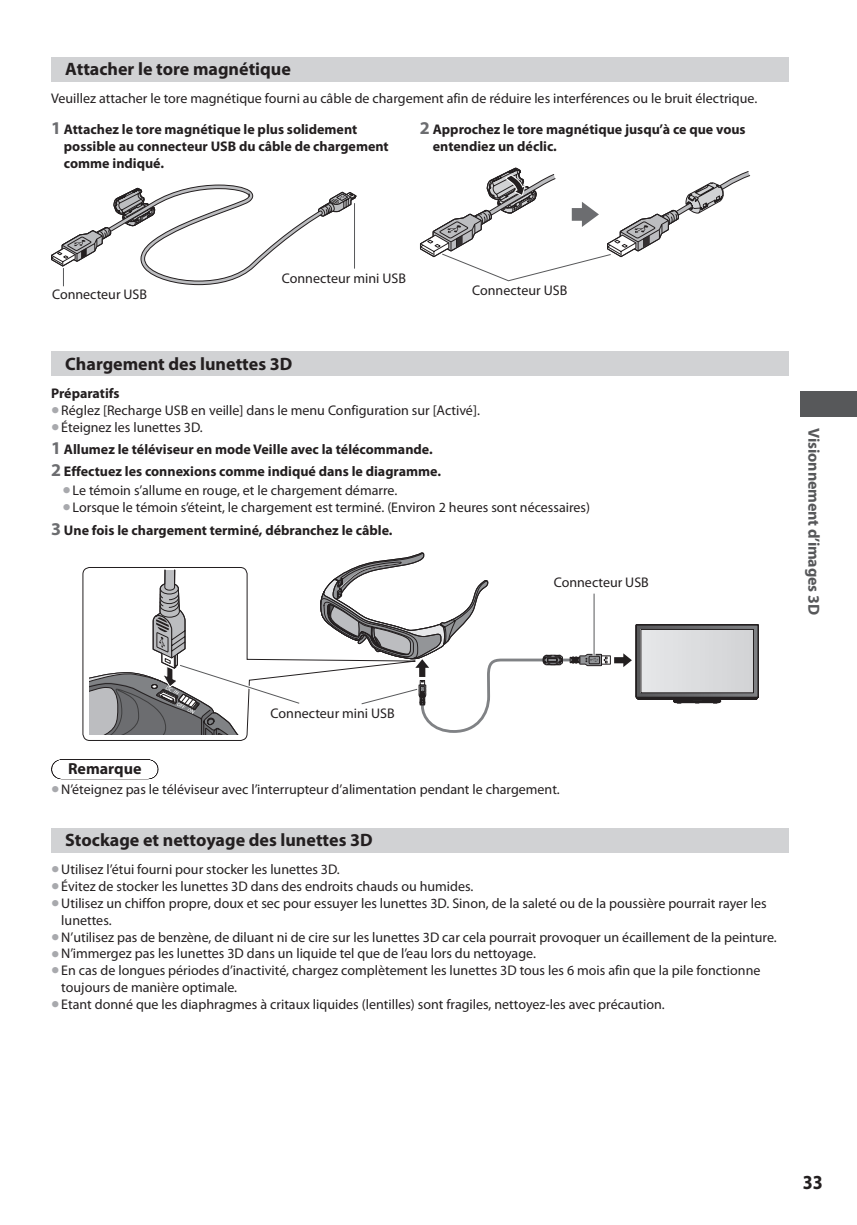
<style>
.page{position:relative;width:857px;height:1225px;background:#fff}
.page>*{position:absolute;margin:0;border:0;box-sizing:border-box;transform-origin:0 0}
.t1{font:700 20px "Myriad Pro";color:#231f20;scale:.9 1}
.t2{font:700 18px "Myriad Pro";color:#231f20}
.t3{font:700 16px "Myriad Pro";letter-spacing:-.01em;color:#57585a}
.t4{font:700 16px "Myriad Pro";color:#231f20}
.t5{font:14px/16.8px "Myriad Pro";color:#231f20}
.t6{font:700 14px/16.8px "Myriad Pro";color:#231f20}
.s1{font-weight:700;font-size:18px;color:#6c6d70}
.s2{font-weight:700}
.s3{font-size:18px;color:#6c6d70}
.s4{font-size:30px;color:#a8a9ad}
.s5{font-weight:400;font-size:30px;color:#a8a9ad}
.s6{font-weight:400}
</style>
<div class="page">
<div style="left:799px;top:391px;width:57px;height:26px;background:#57585a"></div>
<div style="left:51px;top:57px;width:737px;height:25px;background:#d1d2d4"></div>
<svg style="left:51px;top:184px;width:306px;height:102px"></svg>
<svg style="left:420px;top:167px;width:330px;height:115px"></svg>
<div style="left:51px;top:351px;width:737px;height:25px;background:#d1d2d4"></div>
<svg style="left:82px;top:567px;width:238px;height:174px"></svg>
<svg style="left:320px;top:552px;width:438px;height:181px"></svg>
<svg style="left:89px;top:569px;width:214px;height:165px"></svg>
<svg style="left:61px;top:759px;width:88px;height:20px"></svg>
<div style="left:51px;top:827px;width:737px;height:25px;background:#d1d2d4"></div>
<p class="t2" style="left:65px;top:62px;width:227px">Attacher le tore magnétique</p>
<p class="t5" style="left:51px;top:84px;width:707px;line-height:30.6px">Veuillez attacher le tore magnétique fourni au câble de chargement afin de réduire les interférences ou le bruit électrique.<br><span class="s1">1</span> <span class="s2">Attachez le tore magnétique le plus solidement</span></p>
<p class="t6" style="left:64px;top:139px;width:326px">possible au connecteur USB du câble de chargement comme indiqué.</p>
<p class="t6" style="left:432px;top:122px;width:314px;text-indent:-13px"><span class="s3">2</span> Approchez le tore magnétique jusqu’à ce que vous entendiez un déclic.</p>
<p class="t5" style="left:52px;top:287px;width:97px">Connecteur USB</p>
<p class="t5" style="left:282px;top:270px;width:125px">Connecteur mini USB</p>
<p class="t5" style="left:472px;top:283px;width:97px">Connecteur USB</p>
<p class="t2" style="left:65px;top:357px;width:228px">Chargement des lunettes 3D</p>
<p class="t6" style="left:51px;top:386px;width:70px">Préparatifs</p>
<p class="t5" style="left:51px;top:403px;width:430px"><span class="s4">•</span> Réglez [Recharge USB en veille] dans le menu Configuration sur [Activé].</p>
<p class="t6" style="left:51px;top:417px;width:391px;line-height:22px"><span class="s5">•</span> <span class="s6">Éteignez les lunettes 3D.<br></span><span class="s3">1</span> Allumez le téléviseur en mode Veille avec la télécommande.<br><span class="s3">2</span> Effectuez les connexions comme indiqué dans le diagramme.</p>
<p class="t5" style="left:62px;top:483px;width:336px"><span class="s4">•</span> Le témoin s’allume en rouge, et le chargement démarre.</p>
<p class="t5" style="left:51px;top:496px;width:540px;line-height:23.8px;text-indent:11px"><span class="s4">•</span> Lorsque le témoin s’éteint, le chargement est terminé. (Environ 2 heures sont nécessaires)<br><span class="s1">3</span> <span class="s2">Une fois le chargement terminé, débranchez le câble.</span></p>
<p class="t5" style="left:553px;top:575px;width:97px">Connecteur USB</p>
<p class="t3" style="left:819px;top:428px;width:188px;rotate:90deg">Visionnement d’images 3D</p>
<p class="t5" style="left:270px;top:706px;width:125px">Connecteur mini USB</p>
<p class="t4" style="left:68px;top:762px;width:75px">Remarque</p>
<p class="t5" style="left:51px;top:781px;width:510px"><span class="s4">•</span> N’éteignez pas le téléviseur avec l’interrupteur d’alimentation pendant le chargement.</p>
<p class="t2" style="left:65px;top:833px;width:309px">Stockage et nettoyage des lunettes 3D</p>
<p class="t5" style="left:51px;top:862px;width:290px"><span class="s4">•</span> Utilisez l’étui fourni pour stocker les lunettes 3D.</p>
<p class="t5" style="left:51px;top:879px;width:423px"><span class="s4">•</span> Évitez de stocker les lunettes 3D dans des endroits chauds ou humides.</p>
<p class="t5" style="left:61px;top:896px;width:706px;text-indent:-10px"><span class="s4">•</span> Utilisez un chiffon propre, doux et sec pour essuyer les lunettes 3D. Sinon, de la saleté ou de la poussière pourrait rayer les lunettes.</p>
<p class="t5" style="left:51px;top:929px;width:726px"><span class="s4">•</span> N’utilisez pas de benzène, de diluant ni de cire sur les lunettes 3D car cela pourrait provoquer un écaillement de la peinture.</p>
<p class="t5" style="left:51px;top:946px;width:486px"><span class="s4">•</span> N’immergez pas les lunettes 3D dans un liquide tel que de l’eau lors du nettoyage.</p>
<p class="t5" style="left:61px;top:963px;width:700px;text-indent:-10px"><span class="s4">•</span> En cas de longues périodes d’inactivité, chargez complètement les lunettes 3D tous les 6 mois afin que la pile fonctionne toujours de manière optimale.</p>
<p class="t5" style="left:51px;top:996px;width:614px"><span class="s4">•</span> Etant donné que les diaphragmes à critaux liquides (lentilles) sont fragiles, nettoyez-les avec précaution.</p>
<h1 class="t1" style="left:802px;top:1174px;width:24px">33</h1>
</div>
